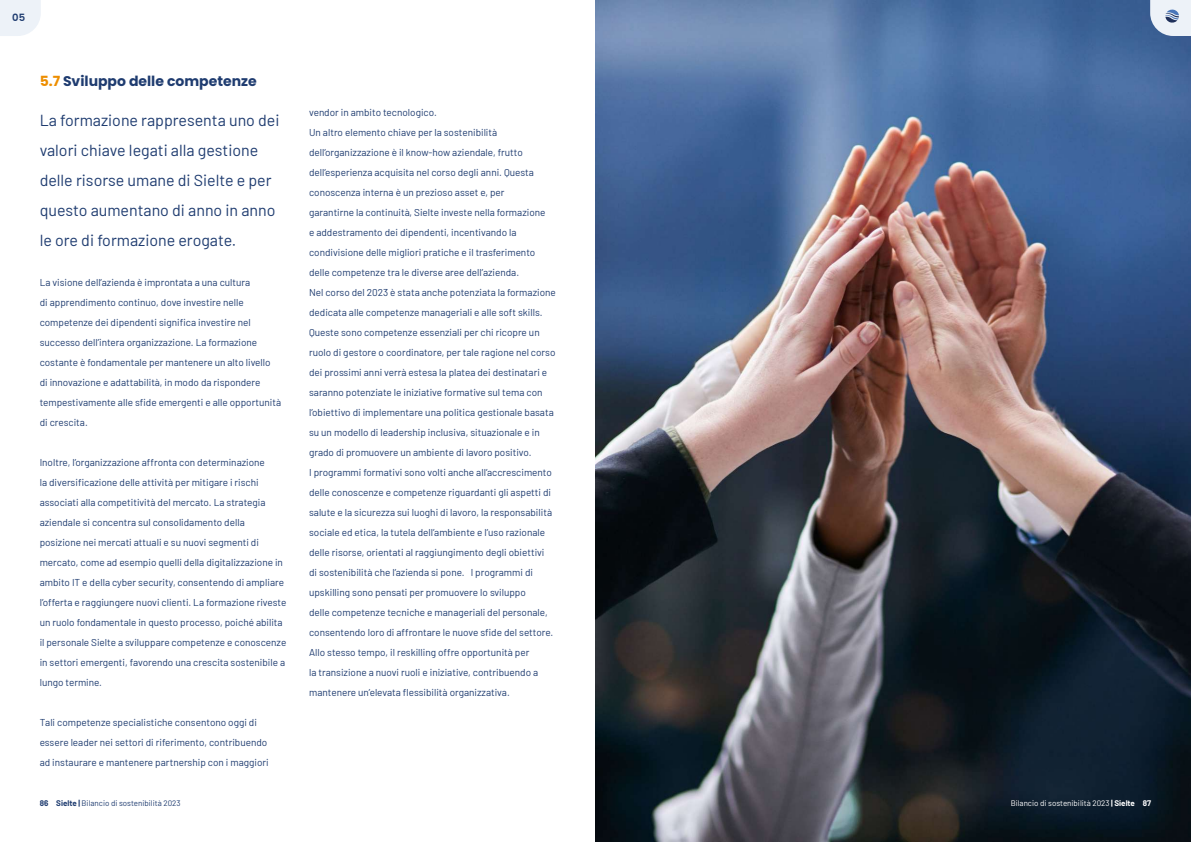
<style>
.page{position:relative;width:1191px;height:842px;background:#fff}
.page>*{position:absolute;margin:0;border:0;box-sizing:border-box;transform-origin:0 0}
.t1{font:16px/30px "Barlow";color:#1f3c70}
.t2{font:700 14px "Poppins";color:#1f3c70}
.t3{font:10px/20px "Barlow";color:#1f3c70}
.t4{font:600 10px "Poppins";color:#1f3c70}
.t5{font:8px "Barlow";color:#1f3c70}
.t6{font:8px "Barlow";color:#fff}
.s1{color:#ed8e00}
.s2{font-weight:700}
</style>
<div class="page">
<svg style="left:0;top:0;width:41px;height:36px"></svg>
<img style="left:595px;top:0;width:596px;height:842px">
<svg style="left:1150px;top:0;width:41px;height:36px"></svg>
<p class="t4" style="left:12px;top:12px;width:14px">05</p>
<h2 class="t2" style="left:40px;top:73px;width:218px"><span class="s1">5.7</span> Sviluppo delle competenze</h2>
<h1 class="t1" style="left:40px;top:104px;width:241px">La formazione rappresenta uno dei valori chiave legati alla gestione delle risorse umane di Sielte e per questo aumentano di anno in anno le ore di formazione erogate.</h1>
<p class="t3" style="left:40px;top:272px;width:243px">La visione dell’azienda è improntata a una cultura<br>di apprendimento continuo, dove investire nelle competenze dei dipendenti significa investire nel successo dell’intera organizzazione. La formazione costante è fondamentale per mantenere un alto livello di innovazione e adattabilità, in modo da rispondere tempestivamente alle sfide emergenti e alle opportunità di crescita.</p>
<p class="t3" style="left:40px;top:452px;width:248px">Inoltre, l’organizzazione affronta con determinazione<br>la diversificazione delle attività per mitigare i rischi associati alla competitività del mercato. La strategia aziendale si concentra sul consolidamento della posizione nei mercati attuali e su nuovi segmenti di mercato, come ad esempio quelli della digitalizzazione in ambito IT e della cyber security, consentendo di ampliare l’offerta e raggiungere nuovi clienti. La formazione riveste un ruolo fondamentale in questo processo, poiché abilita il personale Sielte a sviluppare competenze e conoscenze in settori emergenti, favorendo una crescita sostenibile a lungo termine.</p>
<p class="t3" style="left:40px;top:712px;width:230px">Tali competenze specialistiche consentono oggi di essere leader nei settori di riferimento, contribuendo ad instaurare e mantenere partnership con i maggiori</p>
<p class="t3" style="left:309px;top:102px;width:248px">vendor in ambito tecnologico.<br>Un altro elemento chiave per la sostenibilità dell’organizzazione è il know-how aziendale, frutto dell’esperienza acquisita nel corso degli anni. Questa conoscenza interna è un prezioso asset e, per<br>garantirne la continuità, Sielte investe nella formazione<br>e addestramento dei dipendenti, incentivando la condivisione delle migliori pratiche e il trasferimento delle competenze tra le diverse aree dell’azienda.<br>Nel corso del 2023 è stata anche potenziata la formazione dedicata alle competenze manageriali e alle soft skills.<br>Queste sono competenze essenziali per chi ricopre un ruolo di gestore o coordinatore, per tale ragione nel corso dei prossimi anni verrà estesa la platea dei destinatari e saranno potenziate le iniziative formative sul tema con l’obiettivo di implementare una politica gestionale basata su un modello di leadership inclusiva, situazionale e in grado di promuovere un ambiente di lavoro positivo.<br>I programmi formativi sono volti anche all’accrescimento delle conoscenze e competenze riguardanti gli aspetti di salute e la sicurezza sui luoghi di lavoro, la responsabilità sociale ed etica, la tutela dell’ambiente e l’uso razionale delle risorse, orientati al raggiungimento degli obiettivi<br>di sostenibilità che l’azienda si pone. I programmi di upskilling sono pensati per promuovere lo sviluppo<br>delle competenze tecniche e manageriali del personale, consentendo loro di affrontare le nuove sfide del settore.<br>Allo stesso tempo, il reskilling offre opportunità per<br>la transizione a nuovi ruoli e iniziative, contribuendo a mantenere un’elevata flessibilità organizzativa.</p>
<p class="t5" style="left:40px;top:797px;width:142px"><span class="s2">86 Sielte |</span> Bilancio di sostenibilità 2023</p>
<p class="t6" style="left:1010px;top:797px;width:142px">Bilancio di sostenibilità 2023 <span class="s2">| Sielte 87</span></p>
</div>
